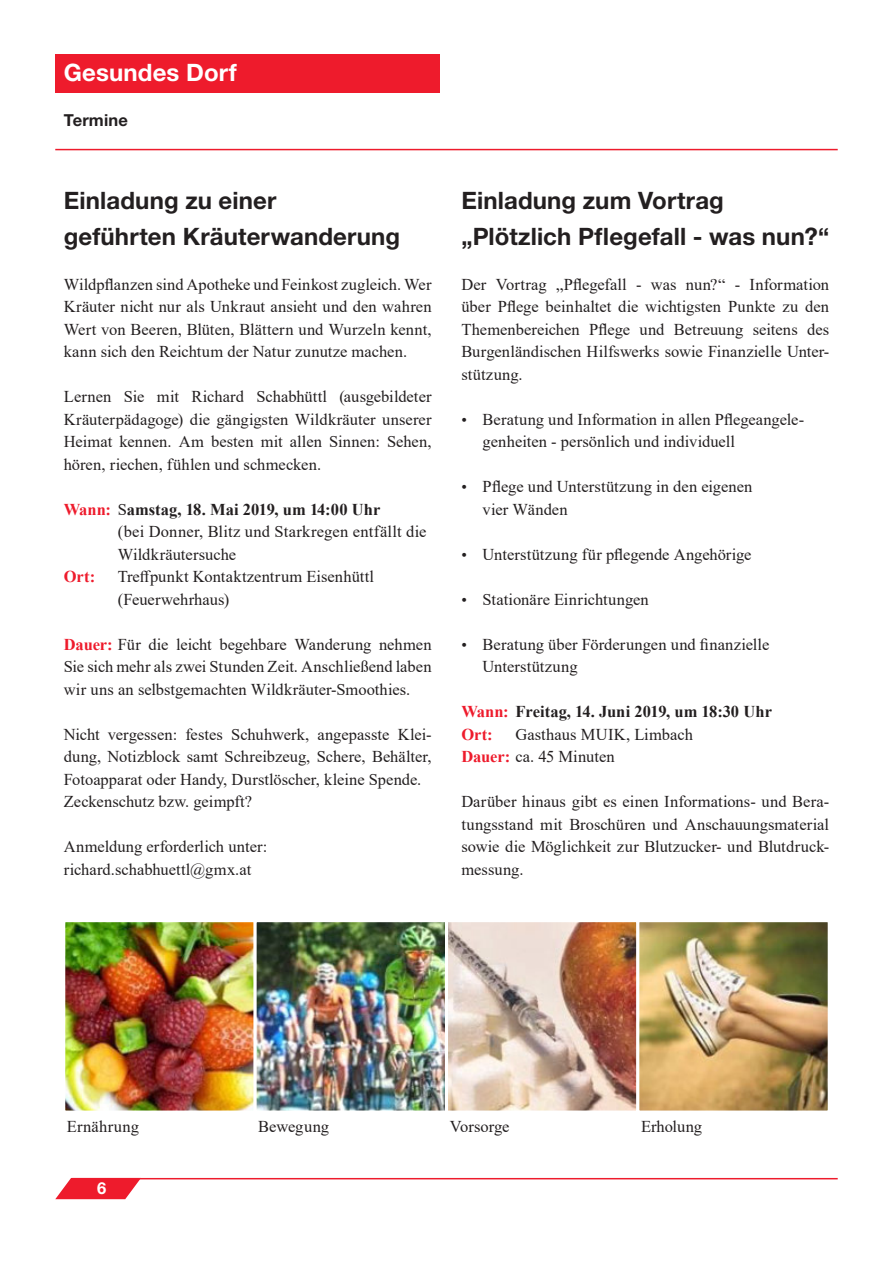
<style>
.page{position:relative;width:893px;height:1263px;background:#fff}
.page>*{position:absolute;margin:0;border:0;box-sizing:border-box;transform-origin:0 0}
.fliesstext_blocksatz{font:700 24px/36px "Helvetica Neue LT Std";letter-spacing:.005em;color:#231f20}
.über_artikel{font:700 24px "Helvetica Neue LT Std";letter-spacing:.005em;color:#fff}
.fliesstext_blocksatz-2{font:16.5px/22.5px "Times New Roman";color:#231f20;text-align:justify}
.fliesstext_block_ei{font:16.5px/22.5px "Times New Roman";color:#231f20}
.fliesstext_blocksatz-3{font:700 16.5px "Times New Roman";color:#231f20}
.fliesstext_blocksatz-4{font:16.5px "Times New Roman";letter-spacing:.02em;color:#231f20}
.fliesstext_blocksatz-5{font:700 16.5px "Times New Roman";letter-spacing:.01em;color:#ee1b2c}
.über_artikel-2{font:700 16.5px "Helvetica Neue LT Std";letter-spacing:.01em;color:#231f20}
.t1{font:700 16.5px "Helvetica Neue LT Std";color:#fff}
.s1{color:#ee1b2c}
.s2{font-weight:400}
.s3{font-weight:700;color:#ee1b2c}
.s4{font-size:15.75px}
</style>
<div class="page">
<hr style="left:72px;top:1178px;width:766px;height:1px;background:#ee1b2c">
<svg style="left:55px;top:1178px;width:86px;height:21px"></svg>
<div style="left:55px;top:55px;width:385px;height:38px;background:#ee1b2c"></div>
<hr style="left:55px;top:149px;width:783px;height:1px;background:#ee1b2c">
<img style="left:66px;top:923px;width:761px;height:186px">
<div style="left:62px;top:919px;width:195px;height:194px;border:3px solid #fff"></div>
<div style="left:254px;top:919px;width:194px;height:194px;border:3px solid #fff"></div>
<div style="left:445px;top:919px;width:194px;height:194px;border:3px solid #fff"></div>
<div style="left:636px;top:919px;width:195px;height:194px;border:3px solid #fff"></div>
<p class="über_artikel" style="left:64px;top:58px;width:175px">Gesundes Dorf</p>
<p class="über_artikel-2" style="left:64px;top:110px;width:66px">Termine</p>
<p class="fliesstext_blocksatz" style="left:64px;top:181px;width:338px">Einladung zu einer<br>geführten Kräuterwanderung</p>
<p class="fliesstext_blocksatz-2" style="left:64px;top:272px;width:369px">Wildpflanzen sind Apotheke und Feinkost zugleich. Wer Kräuter nicht nur als Unkraut ansieht und den wahren Wert von Beeren, Blüten, Blättern und Wurzeln kennt, kann sich den Reichtum der Natur zunutze machen.</p>
<p class="fliesstext_blocksatz-2" style="left:64px;top:385px;width:369px">Lernen Sie mit Richard Schabhüttl (ausgebildeter Kräuterpädagoge) die gängigsten Wildkräuter unserer Heimat kennen. Am besten mit allen Sinnen: Sehen, hören, riechen, fühlen und schmecken.</p>
<p class="fliesstext_blocksatz-3" style="left:64px;top:497px;width:318px"><span class="s1">Wann:</span> <span class="s2">S</span>amstag, 18. Mai 2019, um 14:00 Uhr</p>
<p class="fliesstext_blocksatz-2" style="left:118px;top:520px;width:310px">(bei Donner, Blitz und Starkregen entfällt die<br>Wildkräutersuche</p>
<p class="fliesstext_blocksatz-5" style="left:64px;top:565px;width:33px">Ort:</p>
<p class="fliesstext_blocksatz-2" style="left:118px;top:565px;width:258px">Treffpunkt Kontaktzentrum Eisenhüttl</p>
<p class="fliesstext_blocksatz-2" style="left:118px;top:587px;width:113px">(Feuerwehrhaus)</p>
<p class="fliesstext_blocksatz-2" style="left:64px;top:632px;width:369px"><span class="s3">Dauer:</span> Für die leicht begehbare Wanderung nehmen Sie sich mehr als zwei Stunden Zeit. Anschließend laben wir uns an selbstgemachten Wildkräuter-Smoothies.</p>
<p class="fliesstext_blocksatz-2" style="left:64px;top:722px;width:369px">Nicht vergessen: festes Schuhwerk, angepasste Klei&shy;dung, Notizblock samt Schreibzeug, Schere, Behälter, Fotoapparat oder Handy, Durstlöscher, kleine Spende.</p>
<p class="fliesstext_blocksatz-2" style="left:64px;top:790px;width:190px">Zeckenschutz bzw. geimpft?</p>
<p class="fliesstext_blocksatz-2" style="left:64px;top:835px;width:205px">Anmeldung erforderlich unter: richard.schabhuettl@gmx.at</p>
<p class="fliesstext_blocksatz" style="left:461px;top:181px;width:369px">Einladung zum Vortrag „Plötzlich Pflegefall - was nun?“</p>
<p class="fliesstext_blocksatz-2" style="left:461px;top:272px;width:369px">Der Vortrag „Pflegefall - was nun?“ - Information über Pflege beinhaltet die wichtigsten Punkte zu den Themenbereichen Pflege und Betreuung seitens des Burgenländischen Hilfswerks sowie Finanzielle Unter&shy;stützung.</p>
<p class="fliesstext_block_ei" style="left:483px;top:407px;width:323px;text-indent:-21px"><span class="s4">•</span> Beratung und Information in allen Pflegeangele&shy;genheiten - persönlich und individuell</p>
<p class="fliesstext_block_ei" style="left:483px;top:475px;width:271px;text-indent:-21px"><span class="s4">•</span> Pflege und Unterstützung in den eigenen vier Wänden</p>
<p class="fliesstext_block_ei" style="left:461px;top:542px;width:292px"><span class="s4">•</span> Unterstützung für pflegende Angehörige</p>
<p class="fliesstext_block_ei" style="left:461px;top:587px;width:189px"><span class="s4">•</span> Stationäre Einrichtungen</p>
<p class="fliesstext_block_ei" style="left:483px;top:632px;width:288px;text-indent:-21px"><span class="s4">•</span> Beratung über Förderungen und finanzielle<br>Unterstützung</p>
<p class="fliesstext_blocksatz-3" style="left:461px;top:700px;width:312px"><span class="s1">Wann:</span> Freitag, 14. Juni 2019, um 18:30 Uhr</p>
<p class="fliesstext_blocksatz-5" style="left:461px;top:722px;width:33px">Ort:</p>
<p class="fliesstext_blocksatz-2" style="left:515px;top:722px;width:179px">Gasthaus MUIK, Limbach</p>
<p class="fliesstext_blocksatz-2" style="left:461px;top:745px;width:155px"><span class="s3">Dauer:</span> ca. 45 Minuten</p>
<p class="fliesstext_blocksatz-2" style="left:461px;top:790px;width:369px">Darüber hinaus gibt es einen Informations- und Bera&shy;tungsstand mit Broschüren und Anschauungsmaterial sowie die Möglichkeit zur Blutzucker- und Blutdruck&shy;messung.</p>
<p class="fliesstext_blocksatz-4" style="left:67px;top:1115px;width:73px">Ernährung</p>
<p class="fliesstext_blocksatz-2" style="left:258px;top:1115px;width:72px">Bewegung</p>
<p class="fliesstext_blocksatz-2" style="left:450px;top:1115px;width:61px">Vorsorge</p>
<p class="fliesstext_blocksatz-2" style="left:641px;top:1115px;width:63px">Erholung</p>
<p class="t1" style="left:97px;top:1178px;width:11px">6</p>
</div>
